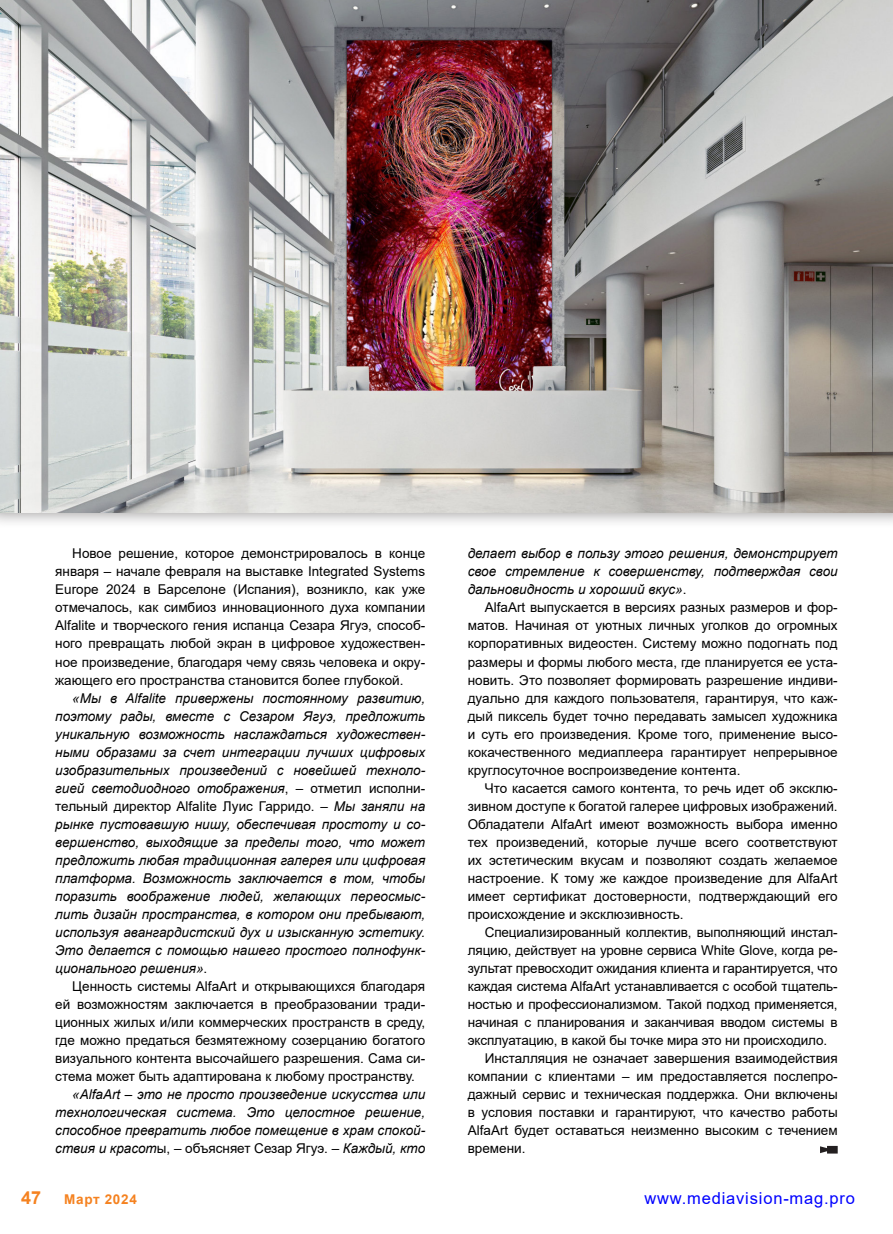
<style>
.page{position:relative;width:893px;height:1234px;background:#fff}
.page>*{position:absolute;margin:0;border:0;box-sizing:border-box;transform-origin:0 0}
.t1{font:700 18px "Arial";color:#f58220}
.t2{font:16.5px "Arial";letter-spacing:.05em;color:#00f}
.Text{font:13.5px/18px "Arial";color:#000;text-align:justify}
.Text-2{font:italic 13.5px/18px "Arial";color:#000;text-align:justify}
.t3{font:700 13.5px "Arial";letter-spacing:.05em;color:#f58220}
.s1{font-style:normal}
</style>
<div class="page">
<div style="left:0;top:0;width:893px;height:528px;background:#231f20;opacity:.4"></div>
<img style="left:0;top:0;width:893px;height:512px">
<svg style="left:820px;top:1145px;width:18px;height:8px"></svg>
<p class="Text" style="left:55px;top:544px;width:371px;text-indent:17px">Новое решение, которое демонстрировалось в конце января – начале февраля на выставке Integrated Systems Europe 2024 в Барселоне (Испания), возникло, как уже отмечалось, как симбиоз инновационного духа компании Alfalite и творческого гения испанца Сезара Ягуэ, способ&shy;ного превращать любой экран в цифровое художествен&shy;ное произведение, благодаря чему связь человека и окру&shy;жающего его пространства становится более глубокой.</p>
<p class="Text-2" style="left:55px;top:688px;width:371px;text-indent:17px">«Мы в Alfalite привержены постоянному развитию, поэтому рады, вместе с Сезаром Ягуэ, предложить уникальную возможность наслаждаться художествен&shy;ными образами за счет интеграции лучших цифровых изобразительных произведений с новейшей техноло&shy;гией светодиодного отображения<span class="s1">, – отметил исполни&shy;тельный директор Alfalite Луис Гарридо. –</span> Мы заняли на рынке пустовавшую нишу, обеспечивая простоту и со&shy;вершенство, выходящие за пределы того, что может предложить любая традиционная галерея или цифровая платформа. Возможность заключается в том, чтобы поразить воображение людей, желающих переосмыс&shy;лить дизайн пространства, в котором они пребывают, используя авангардистский дух и изысканную эстетику.<br>Это делается с помощью нашего простого полнофунк&shy;ционального решения»<span class="s1">.</span></p>
<p class="Text" style="left:55px;top:976px;width:371px;text-indent:17px">Ценность системы AlfaArt и открывающихся благодаря ей возможностям заключается в преобразовании тради&shy;ционных жилых и/или коммерческих пространств в среду, где можно предаться безмятежному созерцанию богатого визуального контента высочайшего разрешения. Сама си&shy;стема может быть адаптирована к любому пространству.</p>
<p class="Text-2" style="left:55px;top:1084px;width:371px;text-indent:17px">«AlfaArt – это не просто произведение искусства или технологическая система. Это целостное решение, способное превратить любое помещение в храм спокой&shy;ствия и красот<span class="s1">ы, – объясняет Сезар Ягуэ. –</span> Каждый, кто</p>
<p class="Text-2" style="left:468px;top:544px;width:371px">делает выбор в пользу этого решения, демонстрирует свое стремление к совершенству, подтверждая свои дальновидность и хороший вкус»<span class="s1">.</span></p>
<p class="Text" style="left:468px;top:598px;width:371px;text-indent:17px">AlfaArt выпускается в версиях разных размеров и фор&shy;матов. Начиная от уютных личных уголков до огромных корпоративных видеостен. Систему можно подогнать под размеры и формы любого места, где планируется ее уста&shy;новить. Это позволяет формировать разрешение индиви&shy;дуально для каждого пользователя, гарантируя, что каж&shy;дый пиксель будет точно передавать замысел художника и суть его произведения. Кроме того, применение высо&shy;кокачественного медиаплеера гарантирует непрерывное круглосуточное воспроизведение контента.</p>
<p class="Text" style="left:468px;top:778px;width:371px;text-indent:17px">Что касается самого контента, то речь идет об эксклю&shy;зивном доступе к богатой галерее цифровых изображений.<br>Обладатели AlfaArt имеют возможность выбора именно тех произведений, которые лучше всего соответствуют их эстетическим вкусам и позволяют создать желаемое настроение. К тому же каждое произведение для AlfaArt имеет сертификат достоверности, подтверждающий его происхождение и эксклюзивность.</p>
<p class="Text" style="left:468px;top:922px;width:371px;text-indent:17px">Специализированный коллектив, выполняющий инстал&shy;ляцию, действует на уровне сервиса White Glove, когда ре&shy;зультат превосходит ожидания клиента и гарантируется, что каждая система AlfaArt устанавливается с особой тщатель&shy;ностью и профессионализмом. Такой подход применяется, начиная с планирования и заканчивая вводом системы в эксплуатацию, в какой бы точке мира это ни происходило.</p>
<p class="Text" style="left:468px;top:1048px;width:371px;text-indent:17px">Инсталляция не означает завершения взаимодействия компании с клиентами – им предоставляется послепро&shy;дажный сервис и техническая поддержка. Они включены в условия поставки и гарантируют, что качество работы AlfaArt будет оставаться неизменно высоким с течением времени.</p>
<h1 class="t1" style="left:21px;top:1184px;width:22px">47</h1>
<p class="t3" style="left:64px;top:1189px;width:74px">Март 2024</p>
<p class="t2" style="left:644px;top:1186px;width:212px">www.mediavision-mag.pro</p>
</div>
